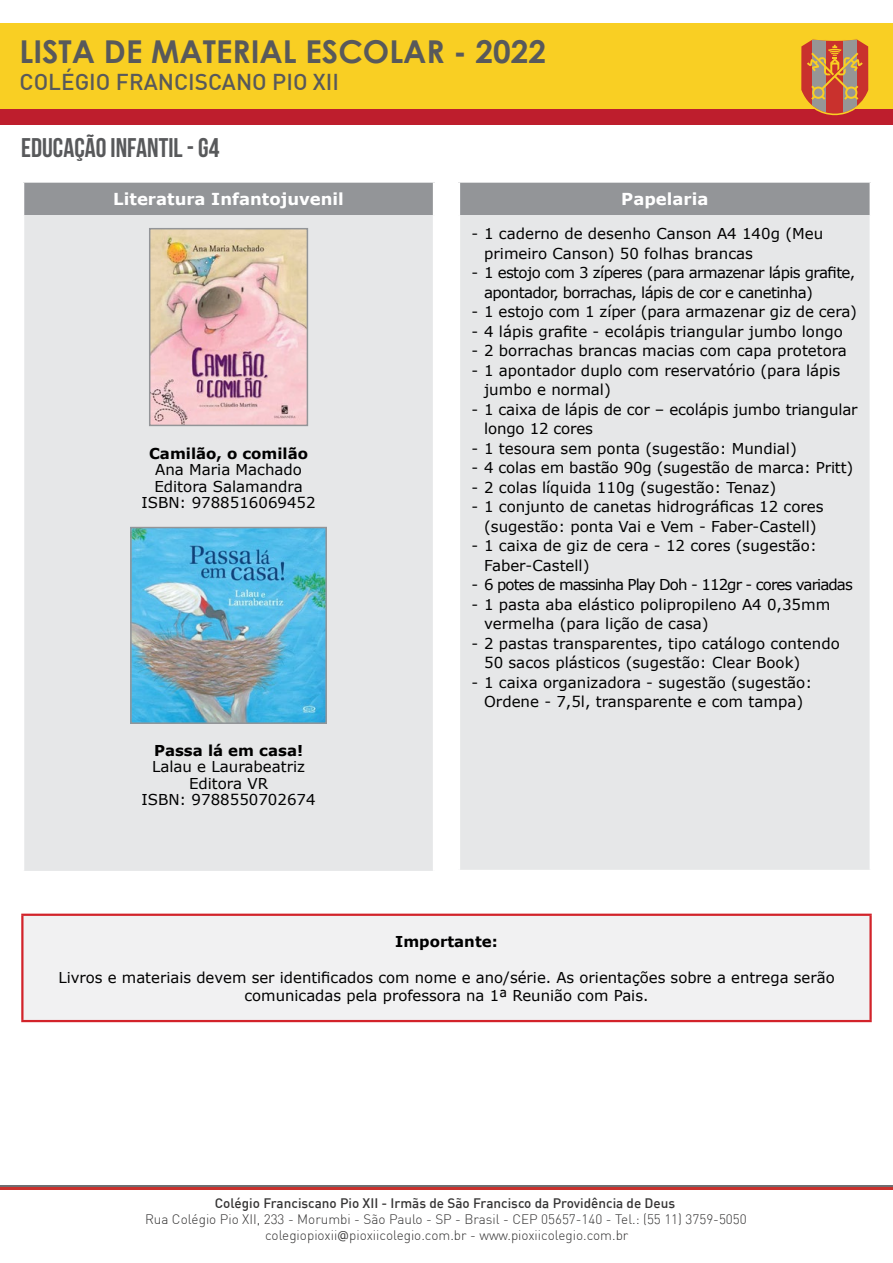
<style>
.page{position:relative;width:893px;height:1263px;background:#fff}
.page>*{position:absolute;margin:0;border:0;box-sizing:border-box;transform-origin:0 0}
.t1{font:700 31.5px "Century Gothic";color:#58595b}
.t2{font:27px "Bebas Neue";color:#58595b}
.t3{font:500 22.5px "DIN";color:#58595b}
.t4{font:700 16.5px "Verdana";color:#fff}
.t5{font:15px/19.5px "Verdana";color:#000}
.t6{font:15px/19.5px "Verdana";letter-spacing:-.04em;color:#000}
.t7{font:15px "Verdana";letter-spacing:-.06em;color:#000}
.t8{font:700 15px "Verdana";color:#000}
.t9{font:300 13.5px/16.2px "DIN";color:#353434;text-align:center}
.t10{font:500 13.5px "DIN";color:#353434}
.s1{font-family:"Verdana";font-weight:400;font-size:12px}
</style>
<div class="page">
<div style="left:0;top:88px;width:893px;height:36px;background:#be1e2d"></div>
<hr style="left:0;top:1187px;width:893px;height:3px;background:#c9312d">
<hr style="left:0;top:1185px;width:893px;height:2px;background:#6d6e71">
<div style="left:0;top:23px;width:893px;height:86px;background:#f9cf23"></div>
<svg style="left:801px;top:39px;width:68px;height:76px"></svg>
<div style="left:23px;top:181px;width:411px;height:34px;background:#939598"></div>
<div style="left:23px;top:215px;width:411px;height:657px;background:#e6e7e8"></div>
<hr style="left:21px;top:180px;width:415px;height:3px;background:#fff">
<hr style="left:21px;top:183px;width:3px;height:32px;background:#fff">
<hr style="left:433px;top:183px;width:3px;height:32px;background:#fff">
<hr style="left:21px;top:215px;width:3px;height:656px;background:#fff">
<hr style="left:433px;top:215px;width:3px;height:656px;background:#fff">
<hr style="left:21px;top:871px;width:415px;height:3px;background:#fff">
<img style="left:152px;top:231px;width:153px;height:192px">
<div style="left:149px;top:228px;width:159px;height:198px;border:2px solid #939598"></div>
<img style="left:133px;top:530px;width:191px;height:191px">
<div style="left:130px;top:527px;width:197px;height:197px;border:2px solid #939598"></div>
<div style="left:22px;top:915px;width:849px;height:106px;background:#f1f1f2"></div>
<hr style="left:21px;top:914px;width:851px;height:2px;background:#d2232a">
<hr style="left:21px;top:916px;width:3px;height:104px;background:#d2232a">
<hr style="left:869px;top:916px;width:3px;height:104px;background:#d2232a">
<hr style="left:21px;top:1020px;width:851px;height:2px;background:#d2232a">
<div style="left:459px;top:181px;width:412px;height:34px;background:#939598"></div>
<div style="left:459px;top:215px;width:412px;height:656px;background:#e6e7e8"></div>
<hr style="left:457px;top:180px;width:416px;height:3px;background:#fff">
<hr style="left:457px;top:183px;width:3px;height:32px;background:#fff">
<hr style="left:870px;top:183px;width:3px;height:32px;background:#fff">
<hr style="left:457px;top:215px;width:3px;height:655px;background:#fff">
<hr style="left:870px;top:215px;width:3px;height:655px;background:#fff">
<hr style="left:457px;top:870px;width:416px;height:3px;background:#fff">
<h1 class="t1" style="left:20px;top:28px;width:528px">LISTA DE MATERIAL ESCOLAR - 2022</h1>
<h3 class="t3" style="left:20px;top:68px;width:321px">COLÉGIO FRANCISCANO PIO XII</h3>
<h2 class="t2" style="left:21px;top:133px;width:200px">EDUCAÇÃO INFANTIL - G4</h2>
<p class="t4" style="left:113px;top:188px;width:232px">Literatura Infantojuvenil</p>
<p class="t8" style="left:149px;top:442px;width:160px">Camilão, o comilão</p>
<p class="t5" style="left:141px;top:461px;width:176px;line-height:16.5px;text-align:center">Ana Maria Machado<br>Editora Salamandra<br>ISBN: 9788516069452</p>
<p class="t8" style="left:154px;top:739px;width:150px">Passa lá em casa!</p>
<p class="t5" style="left:141px;top:758px;width:176px;line-height:16.5px;text-align:center">Lalau e Laurabeatriz<br>Editora VR<br>ISBN: 9788550702674</p>
<p class="t4" style="left:621px;top:188px;width:89px">Papelaria</p>
<p class="t5" style="left:484px;top:224px;width:341px;text-indent:-13px">- 1 caderno de desenho Canson A4 140g (Meu primeiro Canson) 50 folhas brancas</p>
<p class="t6" style="left:484px;top:263px;width:373px;text-indent:-13px">- 1 estojo com 3 zíperes (para armazenar lápis grafite, apontador, borrachas, lápis de cor e canetinha)</p>
<p class="t5" style="left:471px;top:302px;width:387px">- 1 estojo com 1 zíper (para armazenar giz de cera)</p>
<p class="t5" style="left:471px;top:322px;width:373px">- 4 lápis grafite - ecolápis triangular jumbo longo</p>
<p class="t5" style="left:471px;top:341px;width:377px">- 2 borrachas brancas macias com capa protetora</p>
<p class="t5" style="left:484px;top:361px;width:358px;text-indent:-13px">- 1 apontador duplo com reservatório (para lápis jumbo e normal)</p>
<p class="t5" style="left:484px;top:400px;width:375px;text-indent:-13px">- 1 caixa de lápis de cor – ecolápis jumbo triangular longo 12 cores</p>
<p class="t5" style="left:471px;top:439px;width:327px">- 1 tesoura sem ponta (sugestão: Mundial)</p>
<p class="t5" style="left:471px;top:458px;width:383px">- 4 colas em bastão 90g (sugestão de marca: Pritt)</p>
<p class="t5" style="left:471px;top:478px;width:306px">- 2 colas líquida 110g (sugestão: Tenaz)</p>
<p class="t5" style="left:471px;top:497px;width:354px;text-align:center">- 1 conjunto de canetas hidrográficas 12 cores (sugestão: ponta Vai e Vem - Faber-Castell)</p>
<p class="t5" style="left:484px;top:536px;width:334px;text-indent:-13px">- 1 caixa de giz de cera - 12 cores (sugestão:<br>Faber-Castell)</p>
<p class="t7" style="left:471px;top:575px;width:383px">- 6 potes de massinha Play Doh - 112gr - cores variadas</p>
<p class="t5" style="left:484px;top:595px;width:348px;text-indent:-13px">- 1 pasta aba elástico polipropileno A4 0,35mm vermelha (para lição de casa)</p>
<p class="t5" style="left:484px;top:634px;width:357px;text-indent:-13px">- 2 pastas transparentes, tipo catálogo contendo<br>50 sacos plásticos (sugestão: Clear Book)</p>
<p class="t5" style="left:471px;top:673px;width:342px;text-align:center">- 1 caixa organizadora - sugestão (sugestão:<br>Ordene - 7,5l, transparente e com tampa)</p>
<p class="t8" style="left:395px;top:930px;width:104px">Importante:</p>
<p class="t5" style="left:58px;top:968px;width:778px;line-height:18px;text-align:center">Livros e materiais devem ser identificados com nome e ano/série. As orientações sobre a entrega serão comunicadas pela professora na 1ª Reunião com Pais.</p>
<p class="t10" style="left:215px;top:1194px;width:462px">Colégio Franciscano Pio XII - Irmãs de São Francisco da Providência de Deus</p>
<p class="t9" style="left:145px;top:1211px;width:603px">Rua Colégio Pio XII, 233 - Morumbi - São Paulo - SP - Brasil - CEP 05657-140 - Tel.: (55 11) 3759-5050 colegiopioxii<span class="s1">@</span>pioxiicolegio.com.br - www.pioxiicolegio.com.br</p>
</div>
